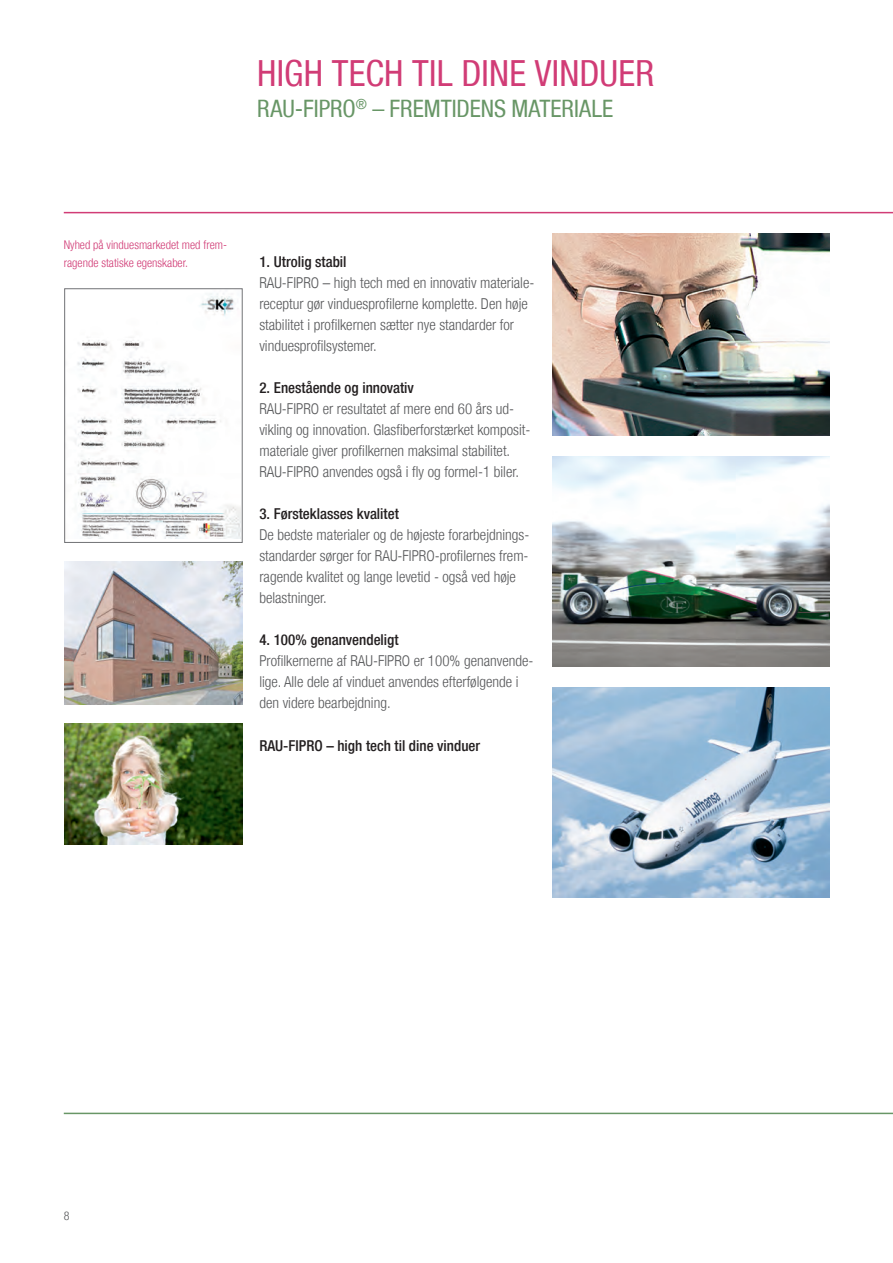
<style>
.page{position:relative;width:893px;height:1263px;background:#fff}
.page>*{position:absolute;margin:0;border:0;box-sizing:border-box;transform-origin:0 0}
.RE_HEADLINE_57{font:condensed 36px "Helvetica Neue LT";letter-spacing:.005em;color:#d13c76}
.RE_SUBLINE_57{font:condensed 24px "Helvetica Neue LT";color:#689666}
.RE_Fließtext_47{font:300 condensed 15px/21px "Helvetica Neue LT";color:#57585a}
.RE_Fließtext_67{font:500 condensed 15px "Helvetica Neue LT";color:#231f20}
.RE_Marginaltext_47_R{font:300 condensed 12px/18px "Helvetica Neue LT";color:#d13c76}
.t1{font:300 condensed 12px "Helvetica Neue LT";color:#57585a}
</style>
<div class="page">
<hr style="left:64px;top:212px;width:829px;height:1px;background:#d13c76">
<hr style="left:64px;top:1113px;width:829px;height:1px;background:#689666">
<img style="left:553px;top:687px;width:276px;height:210px">
<img style="left:553px;top:234px;width:276px;height:201px">
<img style="left:74px;top:293px;width:166px;height:245px">
<div style="left:64px;top:289px;width:178px;height:254px;border:1px solid #717275"></div>
<img style="left:553px;top:456px;width:276px;height:210px">
<img style="left:65px;top:561px;width:177px;height:144px">
<img style="left:64px;top:724px;width:178px;height:121px">
<p class="RE_HEADLINE_57" style="left:257px;top:52px;width:398px">HIGH TECH TIL DINE VINDUER</p>
<p class="RE_SUBLINE_57" style="left:257px;top:95px;width:358px">RAU-FIPRO<sup>®</sup> – FREMTIDENS MATERIALE</p>
<p class="RE_Marginaltext_47_R" style="left:64px;top:235px;width:165px">Nyhed på vinduesmarkedet med frem&shy;ragende statiske egenskaber.</p>
<p class="RE_Fließtext_67" style="left:259px;top:253px;width:89px">1. Utrolig stabil</p>
<p class="RE_Fließtext_47" style="left:259px;top:272px;width:276px">RAU-FIPRO – high tech med en innovativ materiale&shy;receptur gør vinduesprofilerne komplette. Den høje stabilitet i profilkernen sætter nye standarder for vinduesprofilsystemer.</p>
<p class="RE_Fließtext_67" style="left:259px;top:379px;width:156px">2. Enestående og innovativ</p>
<p class="RE_Fließtext_47" style="left:259px;top:398px;width:273px">RAU-FIPRO er resultatet af mere end 60 års ud&shy;vikling og innovation. Glasfiberforstærket komposit&shy;materiale giver profilkernen maksimal stabilitet.<br>RAU-FIPRO anvendes også i fly og formel-1 biler.</p>
<p class="RE_Fließtext_67" style="left:259px;top:505px;width:141px">3. Førsteklasses kvalitet</p>
<p class="RE_Fließtext_47" style="left:259px;top:524px;width:271px">De bedste materialer og de højeste forarbejdnings&shy;standarder sørger for RAU-FIPRO-profilernes frem&shy;ragende kvalitet og lange levetid - også ved høje belastninger.</p>
<p class="RE_Fließtext_67" style="left:259px;top:631px;width:141px">4. 100% genanvendeligt</p>
<p class="RE_Fließtext_47" style="left:259px;top:650px;width:276px">Profilkernerne af RAU-FIPRO er 100% genanvende&shy;lige. Alle dele af vinduet anvendes efterfølgende i den videre bearbejdning.</p>
<p class="RE_Fließtext_67" style="left:259px;top:736px;width:222px">RAU-FIPRO – high tech til dine vinduer</p>
<p class="t1" style="left:64px;top:1209px;width:7px">8</p>
</div>
